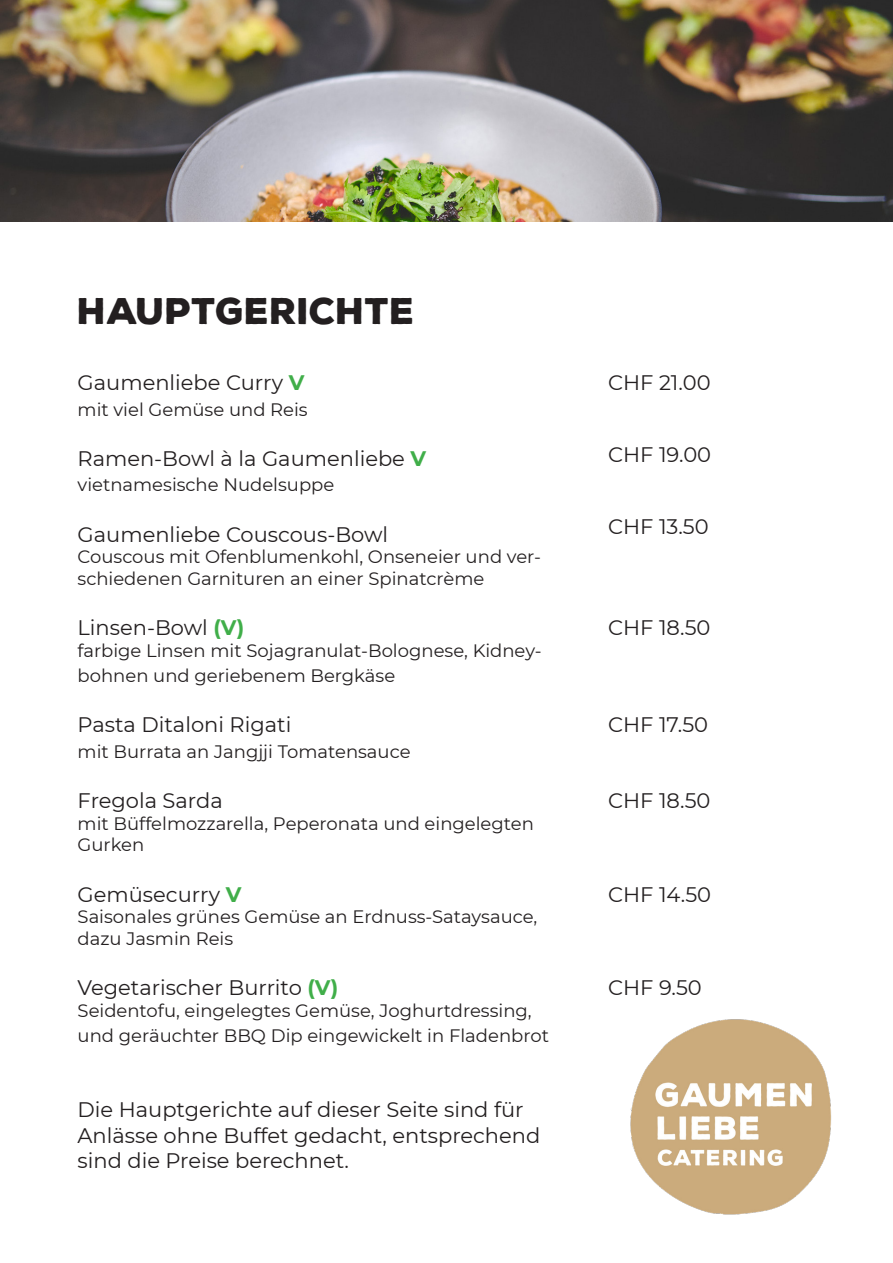
<style>
.page{position:relative;width:893px;height:1263px;background:#fff}
.page>*{position:absolute;margin:0;border:0;box-sizing:border-box;transform-origin:0 0}
.t1{font:900 36px "Nexa Rust Sans";color:#231f20}
.t2{font:21px/25.2px "Montserrat";color:#231f20}
.t3{font:18px/21.6px "Montserrat";color:#231f20}
.s1{font-weight:700;color:#40ae49}
</style>
<div class="page">
<img style="left:630px;top:1019px;width:201px;height:196px">
<img style="left:0;top:0;width:893px;height:221px">
<p class="t1" style="left:78px;top:287px;width:339px">HAUPTGERICHTE</p>
<p class="t2" style="left:78px;top:369px;width:228px">Gaumenliebe Curry <span class="s1">V</span></p>
<p class="t3" style="left:78px;top:398px;width:232px">mit viel Gemüse und Reis</p>
<p class="t2" style="left:78px;top:445px;width:350px">Ramen-Bowl à la Gaumenliebe <span class="s1">V</span></p>
<p class="t3" style="left:78px;top:473px;width:258px">vietnamesische Nudelsuppe</p>
<p class="t2" style="left:78px;top:521px;width:312px">Gaumenliebe Couscous-Bowl</p>
<p class="t3" style="left:78px;top:545px;width:465px">Couscous mit Ofenblumenkohl, Onseneier und ver&shy;schiedenen Garnituren an einer Spinatcrème</p>
<p class="t2" style="left:78px;top:614px;width:168px">Linsen-Bowl <span class="s1">(V)</span></p>
<p class="t3" style="left:78px;top:637px;width:466px;line-height:25.2px">farbige Linsen mit Sojagranulat-Bolognese, Kidney&shy;bohnen und geriebenem Bergkäse</p>
<p class="t2" style="left:78px;top:711px;width:215px">Pasta Ditaloni Rigati</p>
<p class="t3" style="left:78px;top:740px;width:334px">mit Burrata an Jangjji Tomatensauce</p>
<p class="t2" style="left:78px;top:787px;width:147px">Fregola Sarda</p>
<p class="t3" style="left:78px;top:812px;width:458px">mit Büffelmozzarella, Peperonata und eingelegten<br>Gurken</p>
<p class="t2" style="left:78px;top:881px;width:165px">Gemüsecurry <span class="s1">V</span></p>
<p class="t3" style="left:78px;top:905px;width:461px">Saisonales grünes Gemüse an Erdnuss-Sataysauce, dazu Jasmin Reis</p>
<p class="t2" style="left:78px;top:974px;width:262px">Vegetarischer Burrito <span class="s1">(V)</span></p>
<p class="t3" style="left:78px;top:997px;width:473px;line-height:25.2px">Seidentofu, eingelegtes Gemüse, Joghurtdressing, und geräuchter BBQ Dip eingewickelt in Fladenbrot</p>
<p class="t2" style="left:78px;top:1097px;width:464px">Die Hauptgerichte auf dieser Seite sind für<br>Anlässe ohne Buffet gedacht, entsprechend sind die Preise berechnet.</p>
<p class="t2" style="left:608px;top:369px;width:104px">CHF 21.00</p>
<p class="t2" style="left:608px;top:441px;width:105px">CHF 19.00</p>
<p class="t2" style="left:608px;top:513px;width:102px">CHF 13.50</p>
<p class="t2" style="left:608px;top:614px;width:104px">CHF 18.50</p>
<p class="t2" style="left:608px;top:711px;width:102px">CHF 17.50</p>
<p class="t2" style="left:608px;top:787px;width:104px">CHF 18.50</p>
<p class="t2" style="left:608px;top:881px;width:105px">CHF 14.50</p>
<p class="t2" style="left:608px;top:974px;width:95px">CHF 9.50</p>
</div>
